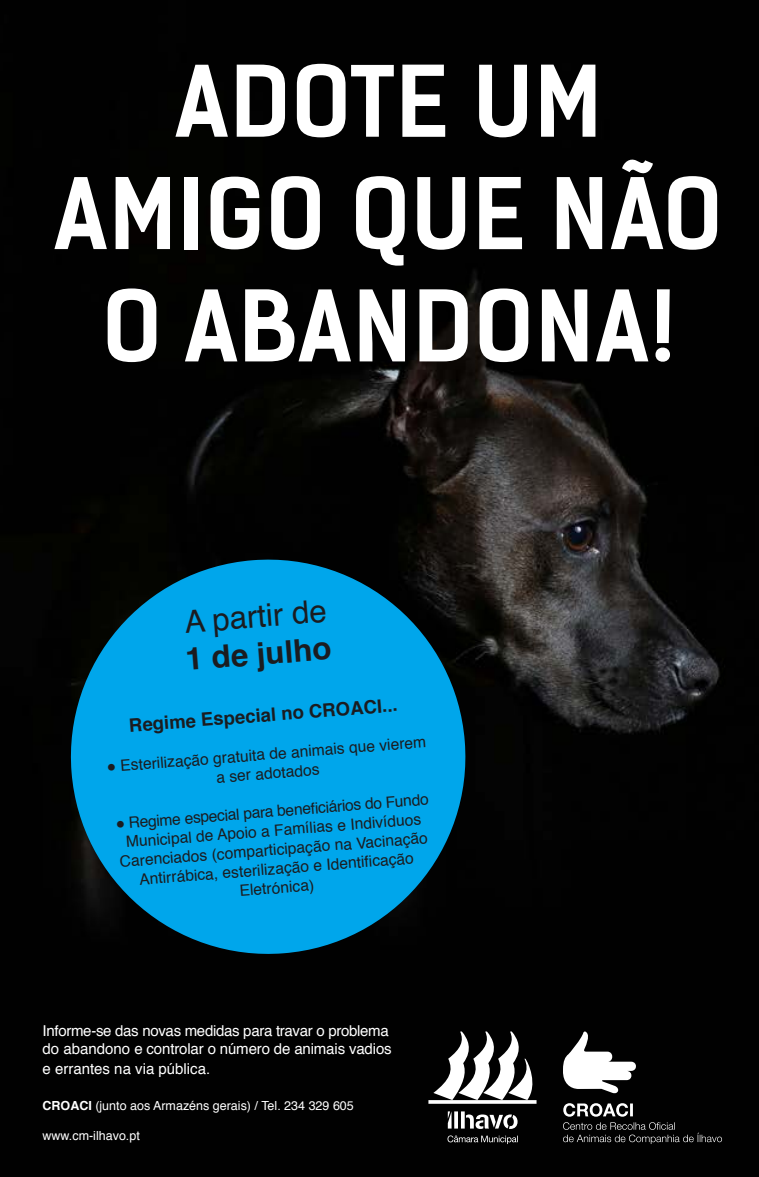
<style>
.page{position:relative;width:759px;height:1177px;background:#fff}
.page>*{position:absolute;margin:0;border:0;box-sizing:border-box;transform-origin:0 0}
.t1{font:700 93.5px/112.2px "Kelson Sans";letter-spacing:.015em;color:#fff;text-align:center}
.t2{font:31.25px "Helvetica";color:#1b1c20}
.t3{font:700 31.25px "Helvetica";color:#1b1c20}
.t4{font:700 18.5px "Helvetica";color:#1b1c20}
.t5{font:15.5px/19.2px "Helvetica";color:#1b1c20;text-align:center}
.t6{font:15px/18px "Helvetica";letter-spacing:-.01em;color:#fff}
.t7{font:12.5px "Helvetica";color:#fff}
.s1{font-family:"Arial";font-weight:700}
.s2{font-weight:700}
</style>
<div class="page">
<img style="left:0;top:0;width:758px;height:1176px">
<svg style="left:562px;top:1030px;width:75px;height:64px"></svg>
<svg style="left:562px;top:1122px;width:159px;height:21px"></svg>
<svg style="left:563px;top:1103px;width:69px;height:13px"></svg>
<svg style="left:428px;top:1031px;width:110px;height:112px"></svg>
<svg style="left:63px;top:551px;width:410px;height:410px;fill:#00a6eb"></svg>
<h1 class="t1" style="left:54px;top:46px;width:670px">ADOTE UM<br>AMIGO QUE NÃO<br>O ABANDONA!</h1>
<h2 class="t2" style="left:183px;top:597px;width:144px;rotate:-4deg">A partir de</h2>
<h2 class="t3" style="left:184px;top:633px;width:147px;rotate:-4deg">1 de julho</h2>
<p class="t4" style="left:128px;top:711px;width:270px;rotate:-5deg">Regime Especial no CROACI...</p>
<p class="t5" style="left:106px;top:756px;width:322px;rotate:-4deg"><span class="s1">●</span> Esterilização gratuita de animais que vierem a ser adotados</p>
<p class="t5" style="left:115px;top:813px;width:315px;rotate:-4deg"><span class="s1">●</span> Regime especial para benefi ciários do Fundo Municipal de Apoio a Famílias e Indivíduos Carenciados (comparticipação na Vacinação Antirrábica, esterilização e Identifi cação Eletrónica)</p>
<p class="t6" style="left:43px;top:1021px;width:350px">Informe-se das novas medidas para travar o problema do abandono e controlar o número de animais vadios</p>
<p class="t6" style="left:43px;top:1060px;width:169px">e errantes na via pública.</p>
<p class="t7" style="left:43px;top:1095px;width:313px"><span class="s2">CROACI</span> (junto aos Armazéns gerais) / Tel. 234 329 605</p>
<p class="t7" style="left:43px;top:1125px;width:99px">www.cm-ilhavo.pt</p>
</div>
